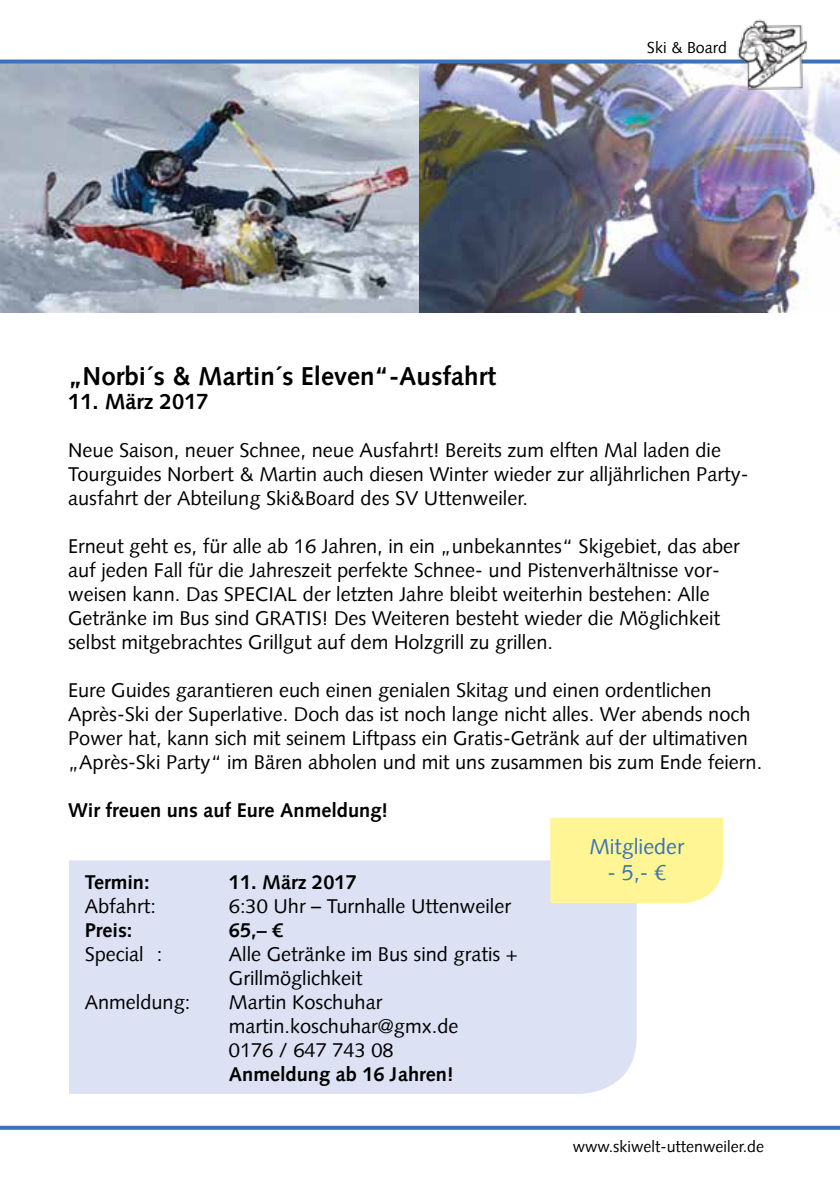
<style>
.page{position:relative;width:840px;height:1191px;background:#fff}
.page>*{position:absolute;margin:0;border:0;box-sizing:border-box;transform-origin:0 0}
.t1{font:700 26px "Syntax";color:#000}
.t2{font:700 22px "Syntax";color:#000}
.t3{font:21.6px "Syntax";color:#3973b9}
.t4{font:20px/24px "Syntax";color:#000}
.t5{font:700 20px "Syntax";color:#000}
.t6{font:16px "Syntax";color:#000}
</style>
<div class="page">
<svg style="left:0;top:1125px;width:839px;height:4px;background:#5f8ec6"></svg>
<img style="left:0;top:63px;width:839px;height:250px">
<div style="left:69px;top:860px;width:567px;height:234px;background:#dce1f3"></div>
<div style="left:550px;top:817px;width:172px;height:86px;background:#fff594"></div>
<svg style="left:0;top:59px;width:839px;height:4px;background:#5285c2"></svg>
<img style="left:736px;top:19px;width:85px;height:85px">
<p class="t6" style="left:646px;top:41px;width:81px">Ski &amp; Board</p>
<h1 class="t1" style="left:68px;top:365px;width:429px">„Norbi´s &amp; Martin´s Eleven“-Ausfahrt</h1>
<p class="t2" style="left:68px;top:392px;width:142px">11. März 2017</p>
<p class="t4" style="left:68px;top:439px;width:681px">Neue Saison, neuer Schnee, neue Ausfahrt! Bereits zum elften Mal laden die<br>Tourguides Norbert &amp; Martin auch diesen Winter wieder zur alljährlichen Party&shy;ausfahrt der Abteilung Ski&amp;Board des SV Uttenweiler.</p>
<p class="t4" style="left:68px;top:535px;width:673px">Erneut geht es, für alle ab 16 Jahren, in ein „unbekanntes“ Skigebiet, das aber auf jeden Fall für die Jahreszeit perfekte Schnee- und Pistenverhältnisse vor&shy;weisen kann. Das SPECIAL der letzten Jahre bleibt weiterhin bestehen: Alle Getränke im Bus sind GRATIS! Des Weiteren besteht wieder die Möglichkeit selbst mitgebrachtes Grillgut auf dem Holzgrill zu grillen.</p>
<p class="t4" style="left:68px;top:679px;width:695px">Eure Guides garantieren euch einen genialen Skitag und einen ordentlichen Après-Ski der Superlative. Doch das ist noch lange nicht alles. Wer abends noch Power hat, kann sich mit seinem Liftpass ein Gratis-Getränk auf der ultimativen „Après-Ski Party“ im Bären abholen und mit uns zusammen bis zum Ende feiern.</p>
<p class="t5" style="left:68px;top:801px;width:321px">Wir freuen uns auf Eure Anmeldung!</p>
<p class="t5" style="left:85px;top:873px;width:66px">Termin:</p>
<p class="t5" style="left:229px;top:873px;width:129px">11. März 2017</p>
<p class="t4" style="left:85px;top:895px;width:73px">Abfahrt:</p>
<p class="t4" style="left:229px;top:895px;width:283px">6:30 Uhr – Turnhalle Uttenweiler</p>
<p class="t5" style="left:85px;top:921px;width:49px">Preis:</p>
<p class="t5" style="left:229px;top:921px;width:56px">65,– €</p>
<p class="t4" style="left:85px;top:943px;width:79px">Special :</p>
<p class="t4" style="left:229px;top:943px;width:290px">Alle Getränke im Bus sind gratis +<br>Grillmöglichkeit</p>
<p class="t4" style="left:85px;top:991px;width:107px">Anmeldung:</p>
<p class="t4" style="left:229px;top:991px;width:231px">Martin Koschuhar martin.koschuhar@gmx.de<br>0176 / 647 743 08</p>
<p class="t5" style="left:229px;top:1065px;width:226px">Anmeldung ab 16 Jahren!</p>
<p class="t3" style="left:589px;top:838px;width:96px">Mitglieder</p>
<p class="t3" style="left:607px;top:863px;width:60px">- 5,- €</p>
<p class="t6" style="left:572px;top:1139px;width:193px">www.skiwelt-uttenweiler.de</p>
</div>
